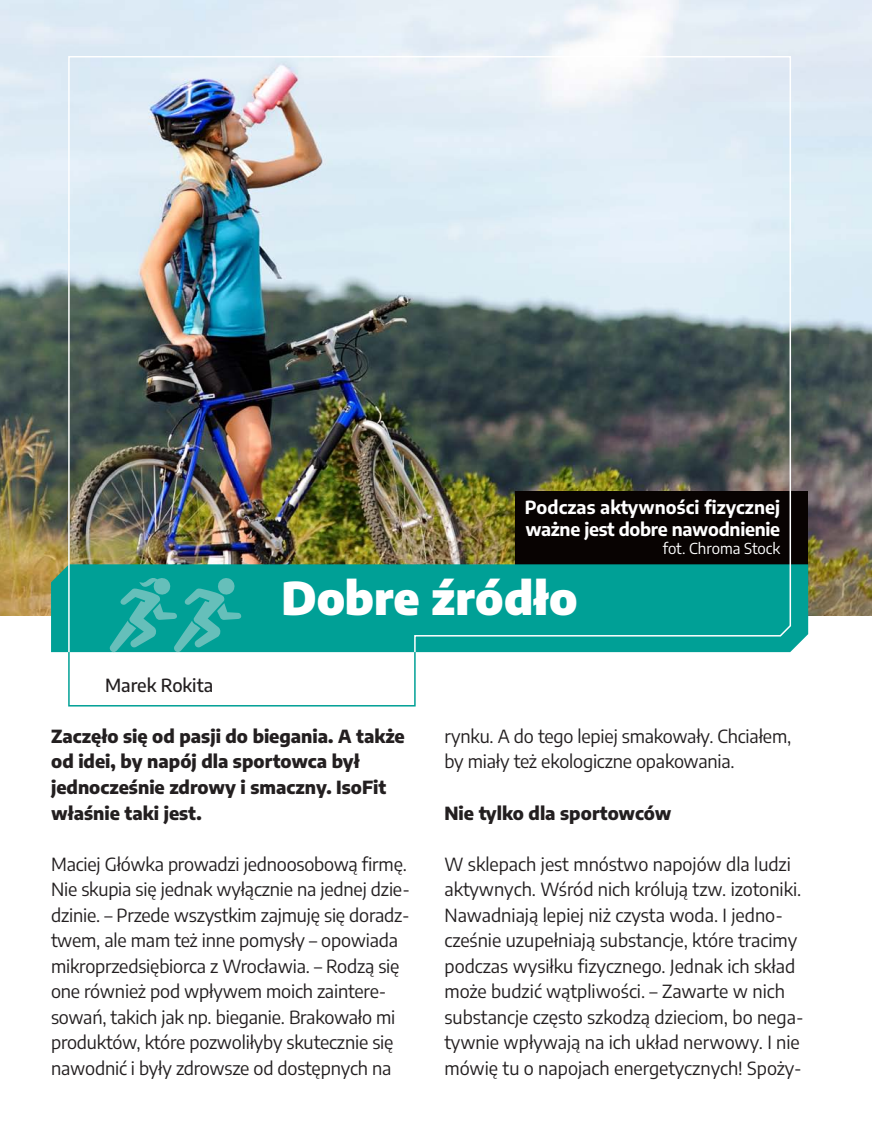
<style>
.page{position:relative;width:872px;height:1127px;background:#fff}
.page>*{position:absolute;margin:0;border:0;box-sizing:border-box;transform-origin:0 0}
.tytul{font:900 45px "Encode Sans";color:#fff}
.tekst_glowny{font:18px/25.5px "Encode Sans";letter-spacing:-.01em;color:#231f20}
.lead{font:800 18px/25.5px "Encode Sans";color:#231f20}
.podpis_zdjecie{font:700 18px/21.6px "Encode Sans";letter-spacing:-.01em;color:#fff}
.tekst_glowny-2{font:800 18px "Encode Sans";color:#231f20}
.nazwisko{font:500 18px "Encode Sans";color:#231f20}
.podpis_zdjecie-2{font:15px "Encode Sans";color:#fff}
</style>
<div class="page">
<div style="left:68px;top:593px;width:348px;height:113px;border:2px solid #00a096"></div>
<img style="left:0;top:0;width:872px;height:615px">
<div style="left:515px;top:491px;width:293px;height:73px;background:#080302"></div>
<svg style="left:51px;top:564px;width:757px;height:88px;background:#19a496"></svg>
<img style="left:67px;top:55px;width:725px;height:598px">
<svg style="left:108px;top:577px;width:135px;height:76px;background:#26aba3"></svg>
<p class="podpis_zdjecie" style="left:525px;top:496px;width:257px">Podczas aktywności fizycznej ważne jest dobre nawodnienie</p>
<p class="podpis_zdjecie-2" style="left:663px;top:538px;width:119px">fot. Chroma Stock</p>
<p class="tytul" style="left:281px;top:568px;width:298px">Dobre źródło</p>
<p class="nazwisko" style="left:105px;top:673px;width:110px">Marek Rokita</p>
<p class="lead" style="left:51px;top:723px;width:355px">Zaczęło się od pasji do biegania. A także od idei, by napój dla sportowca był jednocześnie zdrowy i smaczny. IsoFit właśnie taki jest.</p>
<p class="tekst_glowny" style="left:51px;top:850px;width:360px">Maciej Główka prowadzi jednoosobową firmę.<br>Nie skupia się jednak wyłącznie na jednej dzie&shy;dzinie. – Przede wszystkim zajmuję się doradz&shy;twem, ale mam też inne pomysły – opowiada mikroprzedsiębiorca z Wrocławia. – Rodzą się one również pod wpływem moich zaintere&shy;sowań, takich jak np. bieganie. Brakowało mi produktów, które pozwoliłyby skutecznie się nawodnić i były zdrowsze od dostępnych na</p>
<p class="tekst_glowny" style="left:444px;top:723px;width:348px">rynku. A do tego lepiej smakowały. Chciałem, by miały też ekologiczne opakowania.</p>
<p class="tekst_glowny-2" style="left:444px;top:800px;width:228px">Nie tylko dla sportowców</p>
<p class="tekst_glowny" style="left:444px;top:850px;width:360px">W sklepach jest mnóstwo napojów dla ludzi aktywnych. Wśród nich królują tzw. izotoniki.<br>Nawadniają lepiej niż czysta woda. I jedno&shy;cześnie uzupełniają substancje, które tracimy podczas wysiłku fizycznego. Jednak ich skład może budzić wątpliwości. – Zawarte w nich substancje często szkodzą dzieciom, bo nega&shy;tywnie wpływają na ich układ nerwowy. I nie mówię tu o napojach energetycznych! Spoży-</p>
</div>
